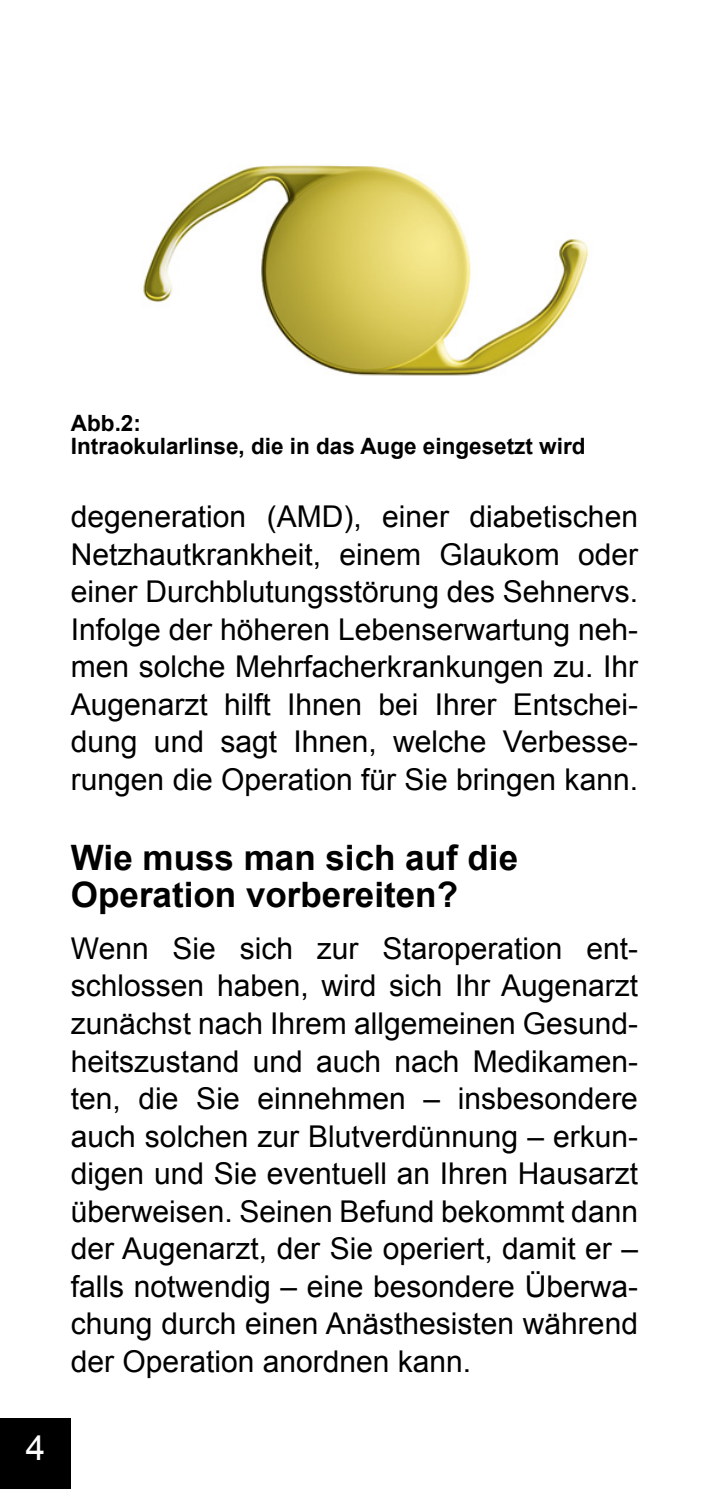
<style>
.page{position:relative;width:709px;height:1489px;background:#fff}
.page>*{position:absolute;margin:0;border:0;box-sizing:border-box;transform-origin:0 0}
.t1{font:700 35px/37.5px "Arial";color:#000}
.t2{font:35px "Arial";color:#fff}
.t3{font:30px/37.5px "Arial";color:#000;text-align:justify}
.t4{font:700 22.5px/22.5px "Arial";color:#000}
</style>
<div class="page">
<div style="left:0;top:1417px;width:71px;height:71px;background:#000"></div>
<img style="left:143px;top:165px;width:445px;height:211px">
<p class="t2" style="left:26px;top:1424px;width:21px">4</p>
<p class="t4" style="left:71px;top:413px;width:516px">Abb.2:<br>Intraokularlinse, die in das Auge eingesetzt wird</p>
<p class="t3" style="left:71px;top:498px;width:568px">degeneration (AMD), einer diabetischen Netzhautkrankheit, einem Glaukom oder einer Durchblutungsstörung des Sehnervs.<br>Infolge der höheren Lebenserwartung neh&shy;men solche Mehrfacherkrankungen zu. Ihr Augenarzt hilft Ihnen bei Ihrer Entschei&shy;dung und sagt Ihnen, welche Verbesse&shy;rungen die Operation für Sie bringen kann.</p>
<p class="t1" style="left:71px;top:839px;width:449px">Wie muss man sich auf die<br>Operation vorbereiten?</p>
<p class="t3" style="left:71px;top:929px;width:568px">Wenn Sie sich zur Staroperation ent&shy;schlossen haben, wird sich Ihr Augenarzt zunächst nach Ihrem allgemeinen Gesund&shy;heitszustand und auch nach Medikamen&shy;ten, die Sie einnehmen – insbesondere auch solchen zur Blutverdünnung – erkun&shy;digen und Sie eventuell an Ihren Hausarzt überweisen. Seinen Befund bekommt dann der Augenarzt, der Sie operiert, damit er – falls notwendig – eine besondere Überwa&shy;chung durch einen Anästhesisten während der Operation anordnen kann.</p>
</div>
